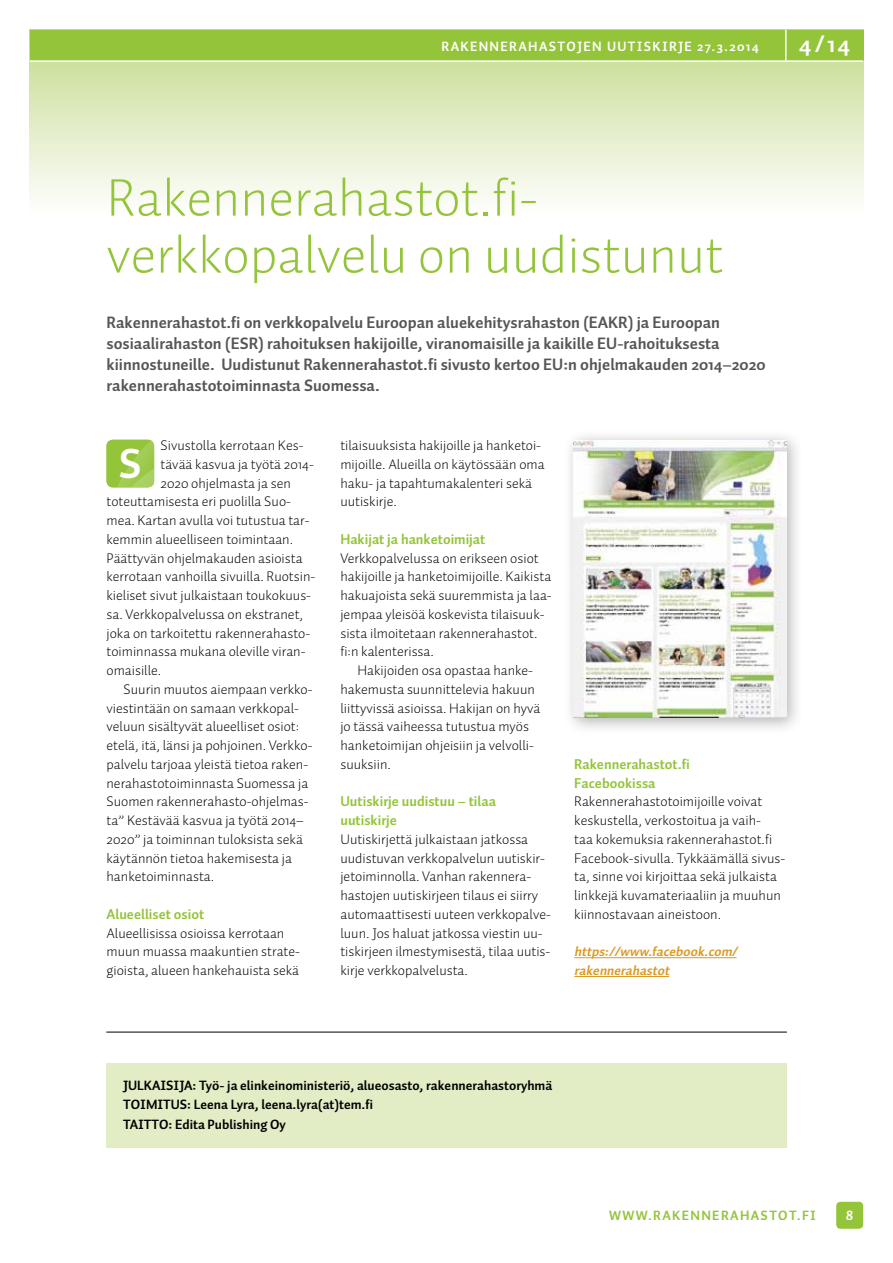
<style>
.page{position:relative;width:893px;height:1263px;background:#fff}
.page>*{position:absolute;margin:0;border:0;box-sizing:border-box;transform-origin:0 0}
.t1{font:300 54px/57px "Auto 3";color:#94c43a}
.t2{font:700 42px "Auto 3";color:#fff}
.t3{font:700 24px "Auto 3";color:#fff}
.t4{font:700 16.5px/21px "Auto 3";color:#555}
.t5{font:700 15px "Auto 3";color:#fff}
.t6{font:300 14.25px/18.8px "Auto 3";color:#000}
.t7{font:700 14.25px/18.8px "Auto 3";color:#94c43a}
.t8{font:700 13.5px/19.5px "Auto 3";color:#000}
.t9{font:italic 700 13.5px/18.8px "Auto 3";color:#da9a23}
.t10{font:700 13.5px "Auto 3";letter-spacing:.1em;color:#fff}
.t11{font:700 13.5px "Auto 3";letter-spacing:.1em;color:#94c43a}
</style>
<div class="page">
<svg style="left:30px;top:62px;width:833px;height:139px;background:#e3edca"></svg>
<div style="left:30px;top:30px;width:833px;height:30px;background:#94c43a"></div>
<div style="left:836px;top:1202px;width:27px;height:27px;background:#94c43a;border-radius:4px"></div>
<hr style="left:785px;top:30px;width:2px;height:30px;background:#fff">
<div style="left:107px;top:1063px;width:680px;height:85px;background:#e2ecc5"></div>
<div style="left:562px;top:429px;width:242px;height:306px;background:#000;opacity:.3"></div>
<img style="left:574px;top:440px;width:213px;height:278px">
<svg style="left:107px;top:440px;width:47px;height:47px;background:#9bc847"></svg>
<hr style="left:574px;top:957px;width:163px;height:1px;background:#da9a23">
<hr style="left:574px;top:976px;width:95px;height:1px;background:#da9a23">
<hr style="left:106px;top:1032px;width:681px;height:1px;background:#000">
<p class="t10" style="left:441px;top:37px;width:319px">rakennerahastojen uutiskirje 27.3.2014</p>
<h3 class="t3" style="left:799px;top:29px;width:53px">4/14</h3>
<h1 class="t1" style="left:107px;top:168px;width:618px">Rakennerahastot.fi&shy;verkkopalvelu on uudistunut</h1>
<p class="t4" style="left:107px;top:311px;width:660px">Rakennerahastot.fi on verkkopalvelu Euroopan aluekehitysrahaston (EAKR) ja Euroopan sosiaalirahaston (ESR) rahoituksen hakijoille, viranomaisille ja kaikille EU-rahoituksesta kiinnostuneille. Uudistunut Rakennerahastot.fi sivusto kertoo EU:n ohjelmakauden 2014–2020 rakennerahastotoiminnasta Suomessa.</p>
<p class="t6" style="left:161px;top:436px;width:144px">Sivustolla kerrotaan Kes-</p>
<p class="t6" style="left:161px;top:454px;width:155px">tävää kasvua ja työtä 2014-</p>
<p class="t6" style="left:161px;top:473px;width:132px">2020 ohjelmasta ja sen</p>
<p class="t6" style="left:107px;top:492px;width:186px">toteuttamisesta eri puolilla Suo-</p>
<p class="t6" style="left:107px;top:511px;width:205px">mea. Kartan avulla voi tutustua tar-</p>
<p class="t6" style="left:107px;top:529px;width:188px">kemmin alueelliseen toimintaan.</p>
<p class="t6" style="left:107px;top:548px;width:198px">Päättyvän ohjelmakauden asioista</p>
<p class="t6" style="left:107px;top:567px;width:210px">kerrotaan vanhoilla sivuilla. Ruotsin-</p>
<p class="t6" style="left:107px;top:586px;width:206px">kieliset sivut julkaistaan toukokuus-</p>
<p class="t6" style="left:107px;top:604px;width:198px">sa. Verkkopalvelussa on ekstranet,</p>
<p class="t6" style="left:107px;top:623px;width:205px">joka on tarkoitettu rakennerahasto-</p>
<p class="t6" style="left:107px;top:642px;width:201px">toiminnassa mukana oleville viran-</p>
<p class="t6" style="left:107px;top:661px;width:56px">omaisille.</p>
<p class="t6" style="left:124px;top:679px;width:191px">Suurin muutos aiempaan verkko-</p>
<p class="t6" style="left:107px;top:698px;width:194px">viestintään on samaan verkkopal-</p>
<p class="t6" style="left:107px;top:717px;width:194px">veluun sisältyvät alueelliset osiot:</p>
<p class="t6" style="left:107px;top:736px;width:207px">etelä, itä, länsi ja pohjoinen. Verkko-</p>
<p class="t6" style="left:107px;top:754px;width:203px">palvelu tarjoaa yleistä tietoa raken-</p>
<p class="t6" style="left:107px;top:773px;width:203px">nerahastotoiminnasta Suomessa ja</p>
<p class="t6" style="left:107px;top:792px;width:204px">Suomen rakennerahasto-ohjelmas-</p>
<p class="t6" style="left:107px;top:811px;width:199px">ta” Kestävää kasvua ja työtä 2014–</p>
<p class="t6" style="left:107px;top:829px;width:198px">2020” ja toiminnan tuloksista sekä</p>
<p class="t6" style="left:107px;top:848px;width:187px">käytännön tietoa hakemisesta ja</p>
<p class="t6" style="left:107px;top:867px;width:109px">hanketoiminnasta.</p>
<p class="t7" style="left:107px;top:904px;width:99px">Alueelliset osiot</p>
<p class="t6" style="left:107px;top:923px;width:195px">Alueellisissa osioissa kerrotaan muun muassa maakuntien strate&shy;gioista, alueen hankehauista sekä</p>
<h2 class="t2" style="left:119px;top:437px;width:24px">S</h2>
<p class="t6" style="left:340px;top:436px;width:206px">tilaisuuksista hakijoille ja hanketoi&shy;mijoille. Alueilla on käytössään oma haku- ja tapahtumakalenteri sekä uutiskirje.</p>
<p class="t7" style="left:340px;top:529px;width:146px">Hakijat ja hanketoimijat</p>
<p class="t6" style="left:340px;top:548px;width:213px">Verkkopalvelussa on erikseen osiot hakijoille ja hanketoimijoille. Kaikista hakuajoista sekä suuremmista ja laa&shy;jempaa yleisöä koskevista tilaisuuk&shy;sista ilmoitetaan rakennerahastot. fi:n kalenterissa.</p>
<p class="t6" style="left:340px;top:661px;width:202px;text-indent:17px">Hakijoiden osa opastaa hanke&shy;hakemusta suunnittelevia hakuun liittyvissä asioissa. Hakijan on hyvä jo tässä vaiheessa tutustua myös hanketoimijan ohjeisiin ja velvolli&shy;suuksiin.</p>
<p class="t7" style="left:340px;top:792px;width:157px">Uutiskirje uudistuu – tilaa uutiskirje</p>
<p class="t6" style="left:340px;top:829px;width:212px">Uutiskirjettä julkaistaan jatkossa uudistuvan verkkopalvelun uutiskir&shy;jetoiminnolla. Vanhan rakennera&shy;hastojen uutiskirjeen tilaus ei siirry automaattisesti uuteen verkkopalve&shy;luun. Jos haluat jatkossa viestin uu&shy;tiskirjeen ilmestymisestä, tilaa uutis&shy;kirje verkkopalvelusta.</p>
<p class="t7" style="left:574px;top:754px;width:117px">Rakennerahastot.fi<br>Facebookissa</p>
<p class="t6" style="left:574px;top:792px;width:213px">Rakennerahastotoimijoille voivat keskustella, verkostoitua ja vaih-<br>taa kokemuksia rakennerahastot.fi Facebook-sivulla. Tykkäämällä sivus&shy;ta, sinne voi kirjoittaa sekä julkaista linkkejä kuvamateriaaliin ja muuhun kiinnostavaan aineistoon.</p>
<p class="t9" style="left:574px;top:942px;width:167px">https://www.facebook.com/ rakennerahastot</p>
<p class="t8" style="left:123px;top:1075px;width:431px">Ju lkaisija: Työ- ja elinkeinoministeriö, alueosasto, rakennerahastoryhmä<br>Toimitus : Leena Lyra, leena.lyra(at)tem.fi<br>Taitto : Edita Publishing Oy</p>
<p class="t11" style="left:609px;top:1207px;width:208px">www.Rakennerahastot.fi</p>
<p class="t5" style="left:846px;top:1205px;width:9px">8</p>
</div>
